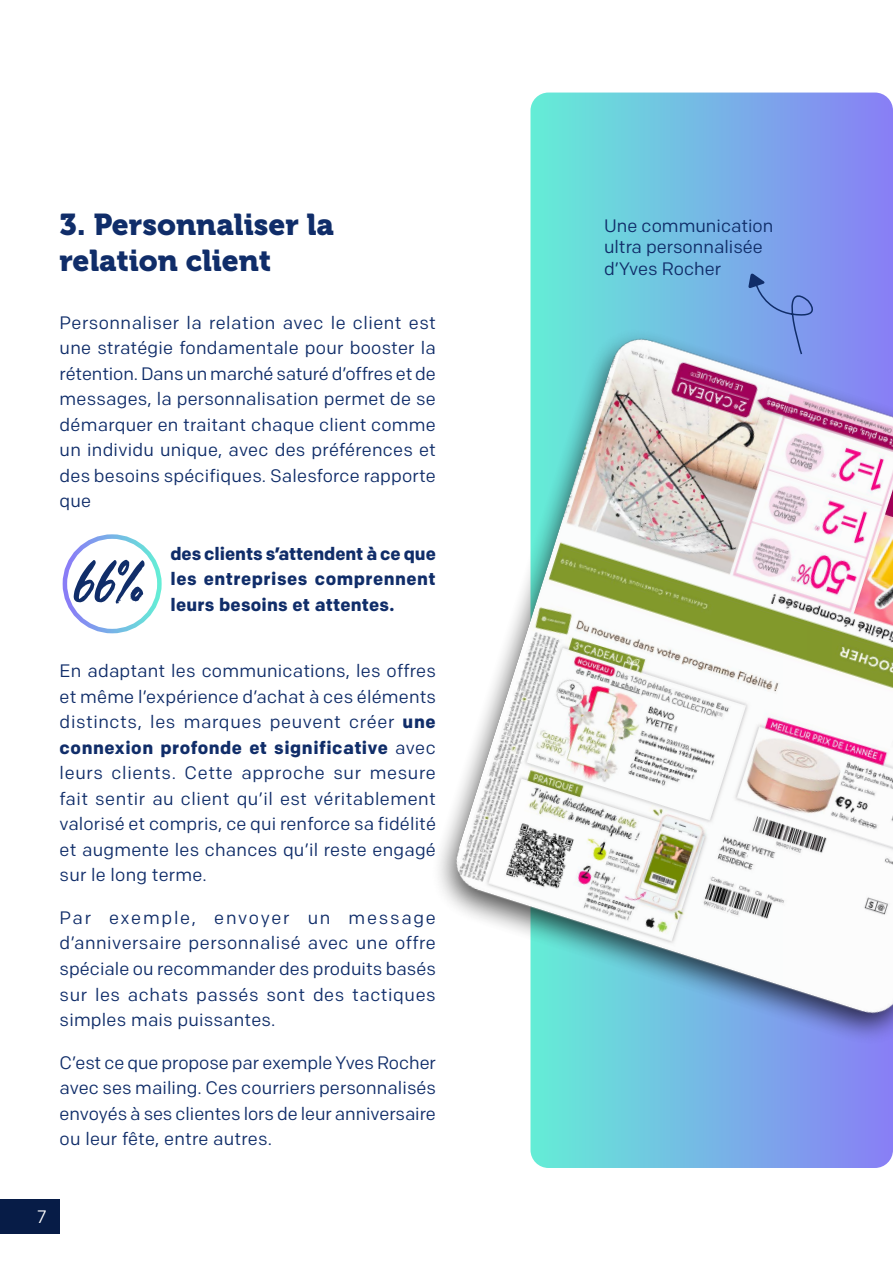
<style>
.page{position:relative;width:893px;height:1263px;background:#fff}
.page>*{position:absolute;margin:0;border:0;box-sizing:border-box;transform-origin:0 0}
.Texte_14{font:66px "Viva Beautiful B";color:#102d69}
.t1{font:30px "Museo 900";color:#102d69}
.Texte_14-2{font:18px/25.5px "Colfax";letter-spacing:.01em;color:#102d69;text-align:justify}
.Texte_14-3{font:700 18px/25.5px "Colfax";letter-spacing:.025em;color:#102d69;text-align:justify}
.t2{font:18px "Colfax";color:#fff}
.s1{font-weight:700}
</style>
<div class="page">
<div style="left:0;top:1199px;width:60px;height:34px;background:#071c47"></div>
<svg style="left:530px;top:93px;width:363px;height:1075px"></svg>
<svg style="left:748px;top:273px;width:78px;height:41px"></svg>
<div style="left:63px;top:534px;width:99px;height:99px;border:4px solid #fff;border-radius:50%"></div>
<img style="left:439px;top:314px;width:454px;height:746px">
<p class="t1" style="left:60px;top:207px;width:276px">3. Personnaliser la</p>
<p class="t1" style="left:60px;top:243px;width:213px">relation client</p>
<p class="Texte_14-2" style="left:60px;top:310px;width:378px">Personnaliser la relation avec le client est une stratégie fondamentale pour booster la rétention. Dans un marché saturé d’offres et de messages, la personnalisation permet de se démarquer en traitant chaque client comme un individu unique, avec des préférences et des besoins spécifiques. Salesforce rapporte que</p>
<p class="Texte_14" style="left:77px;top:538px;width:69px">66%</p>
<p class="Texte_14-3" style="left:170px;top:541px;width:267px">des clients s’attendent à ce que les entreprises comprennent leurs besoins et attentes.</p>
<p class="Texte_14-2" style="left:60px;top:658px;width:378px">En adaptant les communications, les offres et même l’expérience d’achat à ces éléments distincts, les marques peuvent créer <span class="s1">une connexion profonde et significative</span> avec leurs clients. Cette approche sur mesure fait sentir au client qu’il est véritablement valorisé et compris, ce qui renforce sa fidélité et augmente les chances qu’il reste engagé sur le long terme.</p>
<p class="Texte_14-2" style="left:60px;top:905px;width:378px">Par exemple, envoyer un message d’anniversaire personnalisé avec une offre spéciale ou recommander des produits basés sur les achats passés sont des tactiques simples mais puissantes.</p>
<p class="Texte_14-2" style="left:60px;top:1049px;width:378px">C’est ce que propose par exemple Yves Rocher avec ses mailing. Ces courriers personnalisés envoyés à ses clientes lors de leur anniversaire ou leur fête, entre autres.</p>
<p class="t2" style="left:37px;top:1205px;width:12px">7</p>
<p class="Texte_14-2" style="left:604px;top:215px;width:171px;line-height:21.6px;text-align:left">Une communication ultra personnalisée d’Yves Rocher</p>
</div>
